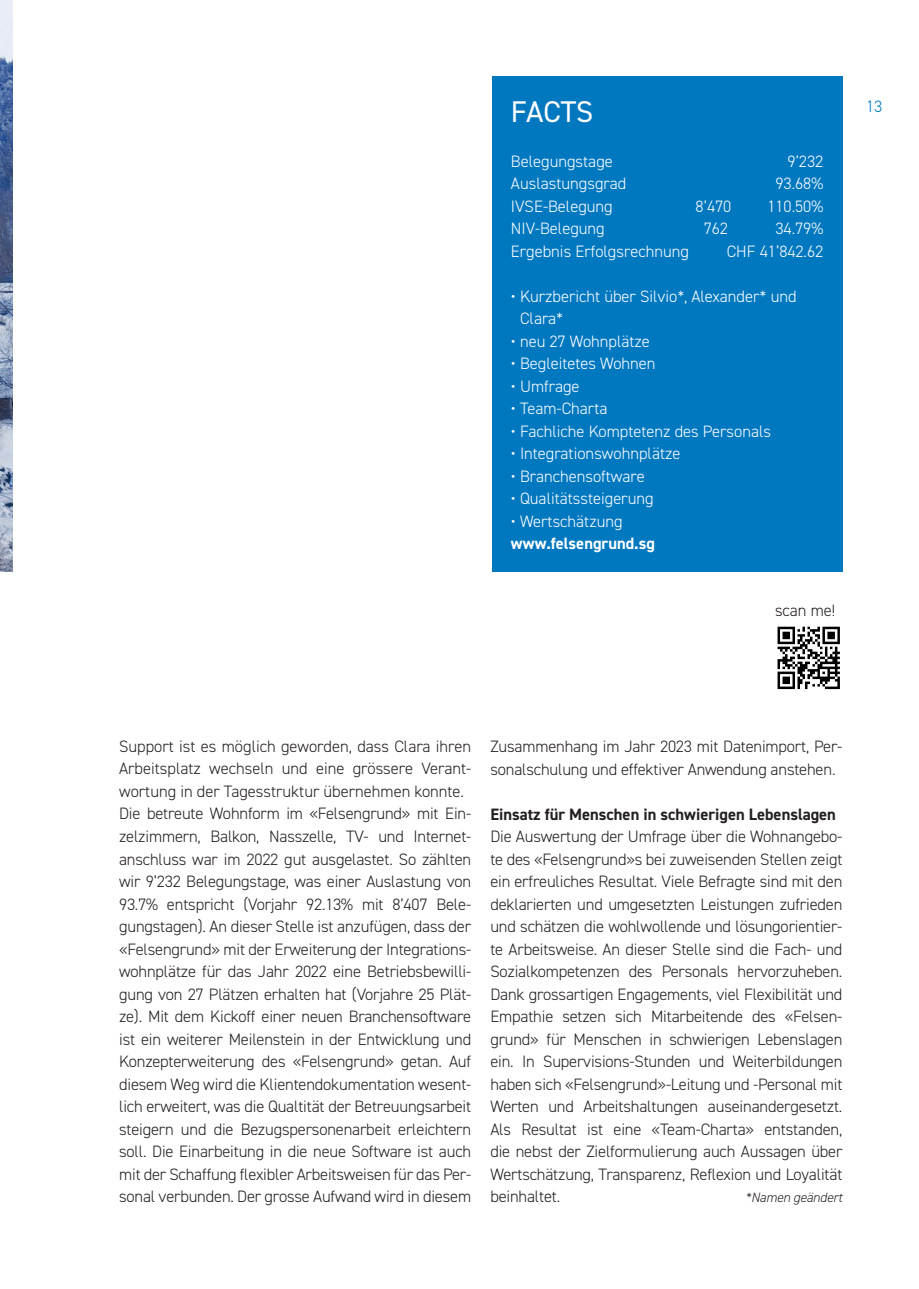
<style>
.page{position:relative;width:919px;height:1289px;background:#fff}
.page>*{position:absolute;margin:0;border:0;box-sizing:border-box;transform-origin:0 0}
.t1{font:30px "DIN2014";color:#fff}
.t2{font:300 16.5px/22.5px "DIN2014";letter-spacing:-.01em;color:#231f20}
.t3{font:300 16.5px/22.5px "DIN2014";color:#fff}
.t4{font:700 16.5px "DIN2014";color:#231f20}
.t5{font:700 16.5px "DIN2014";color:#fff}
.t6{font:300 16.5px "DIN2014";color:#0078c0}
.t7{font:italic 300 13.5px "DIN2014";letter-spacing:-.01em;color:#231f20}
</style>
<div class="page">
<div style="left:492px;top:77px;width:350px;height:495px;background:#0078c0"></div>
<img style="left:0;top:0;width:13px;height:572px">
<svg style="left:778px;top:626px;width:62px;height:64px"></svg>
<svg style="left:777px;top:626px;width:62px;height:63px"></svg>
<h1 class="t1" style="left:511px;top:94px;width:84px">FACTS</h1>
<p class="t3" style="left:511px;top:150px;width:103px">Belegungstage</p>
<p class="t3" style="left:787px;top:150px;width:37px">9’232</p>
<p class="t3" style="left:511px;top:172px;width:117px">Auslastungsgrad</p>
<p class="t3" style="left:775px;top:172px;width:49px">93.68%</p>
<p class="t3" style="left:511px;top:195px;width:103px">IVSE-Belegung</p>
<p class="t3" style="left:695px;top:195px;width:37px">8’470</p>
<p class="t3" style="left:767px;top:195px;width:57px">110.50%</p>
<p class="t3" style="left:511px;top:217px;width:95px">NIV-Belegung</p>
<p class="t3" style="left:703px;top:217px;width:26px">762</p>
<p class="t3" style="left:775px;top:217px;width:49px">34.79%</p>
<p class="t3" style="left:511px;top:240px;width:179px">Ergebnis Erfolgsrechnung</p>
<p class="t3" style="left:726px;top:240px;width:98px">CHF 41’842.62</p>
<p class="t3" style="left:520px;top:285px;width:278px;text-indent:-9px">• Kurzbericht über Silvio*, Alexander* und<br>Clara*</p>
<p class="t3" style="left:511px;top:330px;width:140px">• neu 27 Wohnplätze</p>
<p class="t3" style="left:511px;top:352px;width:146px">• Begleitetes Wohnen</p>
<p class="t3" style="left:511px;top:375px;width:70px">• Umfrage</p>
<p class="t3" style="left:511px;top:397px;width:98px">• Team-Charta</p>
<p class="t3" style="left:511px;top:420px;width:261px">• Fachliche Komptetenz des Personals</p>
<p class="t3" style="left:511px;top:442px;width:171px">• Integrationswohnplätze</p>
<p class="t3" style="left:511px;top:465px;width:135px">• Branchensoftware</p>
<p class="t3" style="left:511px;top:487px;width:144px">• Qualitätssteigerung</p>
<p class="t3" style="left:511px;top:510px;width:113px">• Wertschätzung</p>
<p class="t5" style="left:511px;top:534px;width:145px">www.felsengrund.sg</p>
<p class="t2" style="left:775px;top:599px;width:62px">scan me!</p>
<p class="t6" style="left:866px;top:96px;width:18px">13</p>
<p class="t2" style="left:119px;top:735px;width:353px">Support ist es möglich geworden, dass Clara ihren Arbeitsplatz wechseln und eine grössere Verant&shy;wortung in der Tagesstruktur übernehmen konnte.<br>Die betreute Wohnform im «Felsengrund» mit Ein&shy;zelzimmern, Balkon, Nasszelle, TV- und Internet&shy;anschluss war im 2022 gut ausgelastet. So zählten wir 9’232 Belegungstage, was einer Auslastung von 93.7% entspricht (Vorjahr 92.13% mit 8’407 Bele&shy;gungstagen). An dieser Stelle ist anzufügen, dass der «Felsengrund» mit der Erweiterung der Integrations&shy;wohnplätze für das Jahr 2022 eine Betriebsbewilli&shy;gung von 27 Plätzen erhalten hat (Vorjahre 25 Plät&shy;ze). Mit dem Kickoff einer neuen Branchensoftware ist ein weiterer Meilenstein in der Entwicklung und Konzepterweiterung des «Felsengrund» getan. Auf diesem Weg wird die Klientendokumentation wesent&shy;lich erweitert, was die Qualtität der Betreuungsarbeit steigern und die Bezugspersonenarbeit erleichtern soll. Die Einarbeitung in die neue Software ist auch mit der Schaffung flexibler Arbeitsweisen für das Per&shy;sonal verbunden. Der grosse Aufwand wird in diesem</p>
<p class="t2" style="left:490px;top:735px;width:353px">Zusammenhang im Jahr 2023 mit Datenimport, Per&shy;sonalschulung und effektiver Anwendung anstehen.</p>
<p class="t4" style="left:490px;top:804px;width:347px">Einsatz für Menschen in schwierigen Lebenslagen</p>
<p class="t2" style="left:490px;top:825px;width:353px;text-align:justify">Die Auswertung der Umfrage über die Wohnangebo&shy;te des «Felsengrund»s bei zuweisenden Stellen zeigt ein erfreuliches Resultat. Viele Befragte sind mit den deklarierten und umgesetzten Leistungen zufrieden und schätzen die wohlwollende und lösungorientier&shy;te Arbeitsweise. An dieser Stelle sind die Fach- und Sozialkompetenzen des Personals hervorzuheben.<br>Dank grossartigen Engagements, viel Flexibilität und Empathie setzen sich Mitarbeitende des «Felsen&shy;grund» für Menschen in schwierigen Lebenslagen ein. In Supervisions-Stunden und Weiterbildungen haben sich «Felsengrund»-Leitung und -Personal mit Werten und Arbeitshaltungen auseinandergesetzt.<br>Als Resultat ist eine «Team-Charta» entstanden, die nebst der Zielformulierung auch Aussagen über Wertschätzung, Transparenz, Reflexion und Loyalität beinhaltet.</p>
<p class="t7" style="left:745px;top:1189px;width:98px">*Namen geändert</p>
</div>
